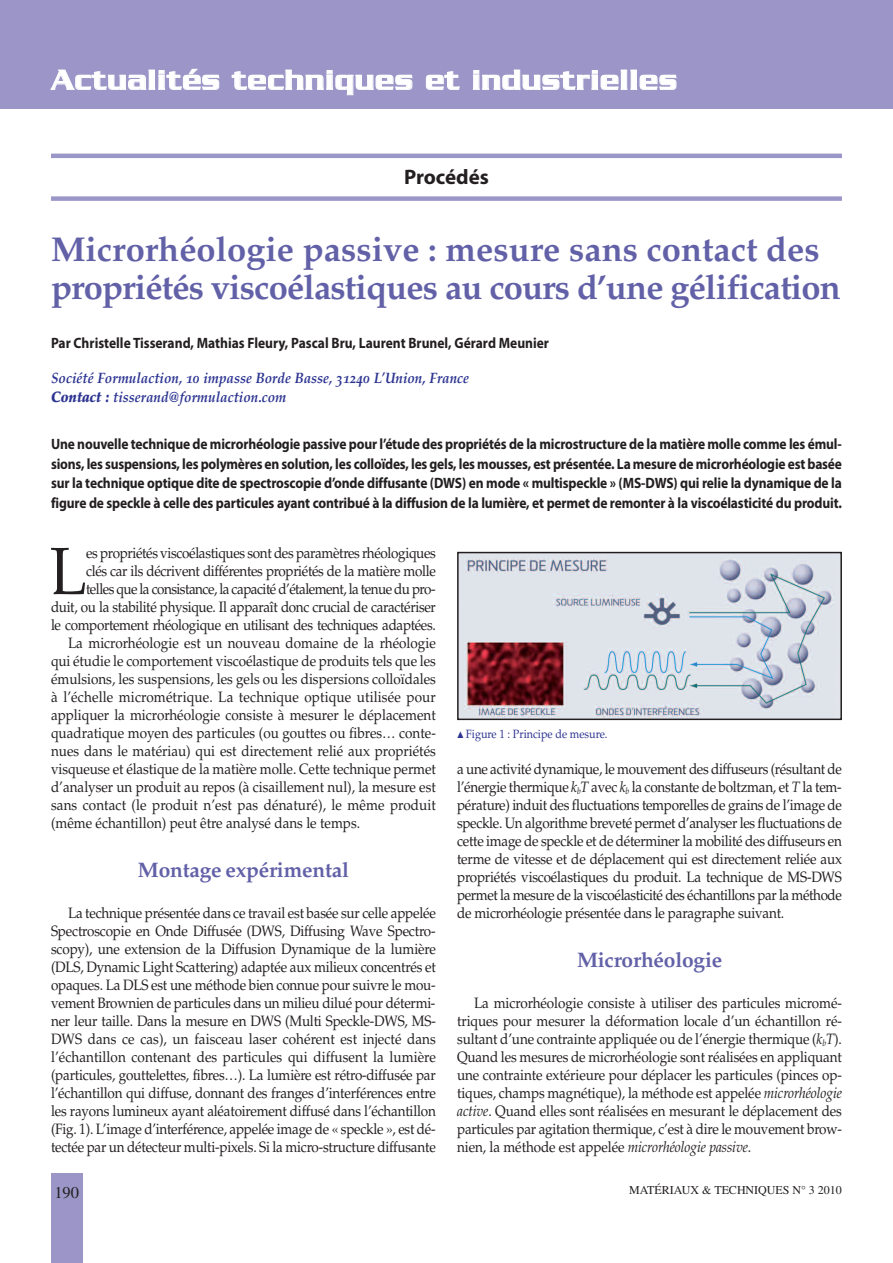
<style>
.page{position:relative;width:893px;height:1263px;background:#fff}
.page>*{position:absolute;margin:0;border:0;box-sizing:border-box;transform-origin:0 0}
.t1{font:66.9px "Palatino";color:#231f20;scale:.9 1}
.t2{font:700 34.5px/37.5px "Palatino";letter-spacing:-.025em;color:#6261a8}
.t3{font:500 30px "Serpentine";letter-spacing:.03em;color:#fff}
.t4{font:700 21px "Palatino";letter-spacing:-.01em;color:#6261a8}
.t5{font:700 21px "Myriad Pro";color:#231f20}
.t6{font:16.5px "Times";color:#231f20}
.t7{font:15px/18px "Palatino";letter-spacing:-.005em;color:#231f20;text-align:justify;scale:.9 1}
.t8{font:700 15px/19.5px "Myriad Pro";letter-spacing:-.005em;color:#231f20;text-align:justify;scale:.9 1}
.t9{font:15px "Palatino";letter-spacing:-.025em;color:#231f20;scale:.9 1}
.t10{font:15px/19.5px "Palatino Bold Italic Os F";color:#2c3491;scale:.9 1}
.t11{font:15px "Palatino";letter-spacing:-.04em;color:#231f20;scale:.9 1}
.t12{font:12px "Times";color:#231f20}
.t13{font:12px "Palatino";color:#2c3390;scale:.9 1}
.s1{font-family:"Palatino";font-weight:900;font-style:italic}
.s2{font-style:italic}
</style>
<div class="page">
<div style="left:0;top:0;width:893px;height:108px;background:#9b96c7"></div>
<div style="left:51px;top:1174px;width:31px;height:89px;background:#9b96c7"></div>
<hr style="left:51px;top:154px;width:791px;height:4px;background:#9b96c8">
<div style="left:51px;top:196px;width:791px;height:5px;background:#9b96c8"></div>
<img style="left:460px;top:555px;width:379px;height:162px">
<div style="left:457px;top:552px;width:385px;height:168px;border:2px solid #231f20"></div>
<h3 class="t3" style="left:51px;top:70px;width:627px">Actualités techniques et industrielles</h3>
<h3 class="t5" style="left:404px;top:169px;width:86px">Procédés</h3>
<h2 class="t2" style="left:51px;top:234px;width:791px">Microrhéologie passive : mesure sans contact des propriétés viscoélastiques au cours d’une gélification</h2>
<p class="t8" style="left:51px;top:335px;width:555px">Par Christelle Tisserand, Mathias Fleury, Pascal Bru, Laurent Brunel, Gérard Meunier</p>
<p class="t10" style="left:51px;top:370px;width:466px">Société Formulaction, 10 impasse Borde Basse, 31240 L’Union, France<br><span class="s1">Contact :</span> tisserand@formulaction.com</p>
<p class="t8" style="left:51px;top:436px;width:880px">Une nouvelle technique de microrhéologie passive pour l’étude des propriétés de la microstructure de la matière molle comme les émul&shy;sions, les suspensions, les polymères en solution, les colloïdes, les gels, les mousses, est présentée. La mesure de microrhéologie est basée sur la technique optique dite de spectroscopie d’onde diffusante (DWS) en mode « multispeckle » (MS-DWS) qui relie la dynamique de la figure de speckle à celle des particules ayant contribué à la diffusion de la lumière, et permet de remonter à la viscoélasticité du produit.</p>
<h1 class="t1" style="left:50px;top:545px;width:42px">L</h1>
<p class="t9" style="left:86px;top:547px;width:390px">es propriétés viscoélastiques sont des paramètres rhéologiques</p>
<p class="t9" style="left:86px;top:565px;width:390px">clés car ils décrivent différentes propriétés de la matière molle</p>
<p class="t11" style="left:86px;top:583px;width:390px">telles que la consistance, la capacité d’étalement, la tenue du pro-</p>
<p class="t9" style="left:51px;top:601px;width:429px">duit, ou la stabilité physique. Il apparaît donc crucial de caractériser</p>
<p class="t9" style="left:51px;top:619px;width:429px">le comportement rhéologique en utilisant des techniques adaptées.</p>
<p class="t7" style="left:68px;top:636px;width:410px">La microrhéologie est un nouveau domaine de la rhéologie</p>
<p class="t7" style="left:51px;top:654px;width:429px">qui étudie le comportement viscoélastique de produits tels que les</p>
<p class="t7" style="left:51px;top:672px;width:429px">émulsions, les suspensions, les gels ou les dispersions colloïdales</p>
<p class="t7" style="left:51px;top:690px;width:429px">à l’échelle micrométrique. La technique optique utilisée pour</p>
<p class="t7" style="left:51px;top:708px;width:429px">appliquer la microrhéologie consiste à mesurer le déplacement</p>
<p class="t7" style="left:51px;top:726px;width:429px">quadratique moyen des particules (ou gouttes ou fibres… conte-</p>
<p class="t7" style="left:51px;top:744px;width:429px">nues dans le matériau) qui est directement relié aux propriétés</p>
<p class="t7" style="left:51px;top:762px;width:429px">visqueuse et élastique de la matière molle. Cette technique permet</p>
<p class="t7" style="left:51px;top:780px;width:429px">d’analyser un produit au repos (à cisaillement nul), la mesure est</p>
<p class="t7" style="left:51px;top:798px;width:429px">sans contact (le produit n’est pas dénaturé), le même produit</p>
<p class="t7" style="left:51px;top:816px;width:345px">(même échantillon) peut être analysé dans le temps.</p>
<h3 class="t4" style="left:138px;top:862px;width:213px">Montage expérimental</h3>
<p class="t7" style="left:51px;top:906px;width:429px;text-indent:17px">La technique présentée dans ce travail est basée sur celle appelée Spectroscopie en Onde Diffusée (DWS, Diffusing Wave Spectro&shy;scopy), une extension de la Diffusion Dynamique de la lumière (DLS, Dynamic Light Scattering) adaptée aux milieux concentrés et opaques. La DLS est une méthode bien connue pour suivre le mou&shy;vement Brownien de particules dans un milieu dilué pour détermi&shy;ner leur taille. Dans la mesure en DWS (Multi Speckle-DWS, MS-DWS dans ce cas), un faisceau laser cohérent est injecté dans l’échantillon contenant des particules qui diffusent la lumière (particules, gouttelettes, fibres…). La lumière est rétro-diffusée par l’échantillon qui diffuse, donnant des franges d’interférences entre les rayons lumineux ayant aléatoirement diffusé dans l’échantillon (Fig. 1). L’image d’interférence, appelée image de « speckle », est dé&shy;tectée par un détecteur multi-pixels. Si la micro-structure diffusante</p>
<p class="t13" style="left:466px;top:729px;width:159px">Figure 1 : Principe de mesure.</p>
<p class="t7" style="left:457px;top:762px;width:429px">a une activité dynamique, le mouvement des diffuseurs (résultant de l’énergie thermique <span class="s2">k</span><sub>b</sub><span class="s2">T</span> avec <span class="s2">k</span><sub>b</sub> la constante de boltzman, et <span class="s2">T</span> la tem&shy;pérature) induit des fluctuations temporelles de grains de l’image de speckle. Un algorithme breveté permet d’analyser les fluctuations de cette image de speckle et de déterminer la mobilité des diffuseurs en terme de vitesse et de déplacement qui est directement reliée aux propriétés viscoélastiques du produit. La technique de MS-DWS permet la mesure de la viscoélasticité des échantillons par la méthode de microrhéologie présentée dans le paragraphe suivant.</p>
<h3 class="t4" style="left:577px;top:952px;width:147px">Microrhéologie</h3>
<p class="t7" style="left:457px;top:996px;width:429px;text-indent:17px">La microrhéologie consiste à utiliser des particules micromé&shy;triques pour mesurer la déformation locale d’un échantillon ré&shy;sultant d’une contrainte appliquée ou de l’énergie thermique (<span class="s2">k</span><sub>b</sub><span class="s2">T</span>).<br>Quand les mesures de microrhéologie sont réalisées en appliquant une contrainte extérieure pour déplacer les particules (pinces op&shy;tiques, champs magnétique), la méthode est appelée <span class="s2">microrhéologie active</span>. Quand elles sont réalisées en mesurant le déplacement des particules par agitation thermique, c’est à dire le mouvement brow&shy;nien, la méthode est appelée <span class="s2">microrhéologie passive</span>.</p>
<p class="t6" style="left:54px;top:1186px;width:26px">190</p>
<p class="t12" style="left:629px;top:1186px;width:214px">MATÉRIAUX &amp; TECHNIQUES N° 3 2010</p>
</div>
